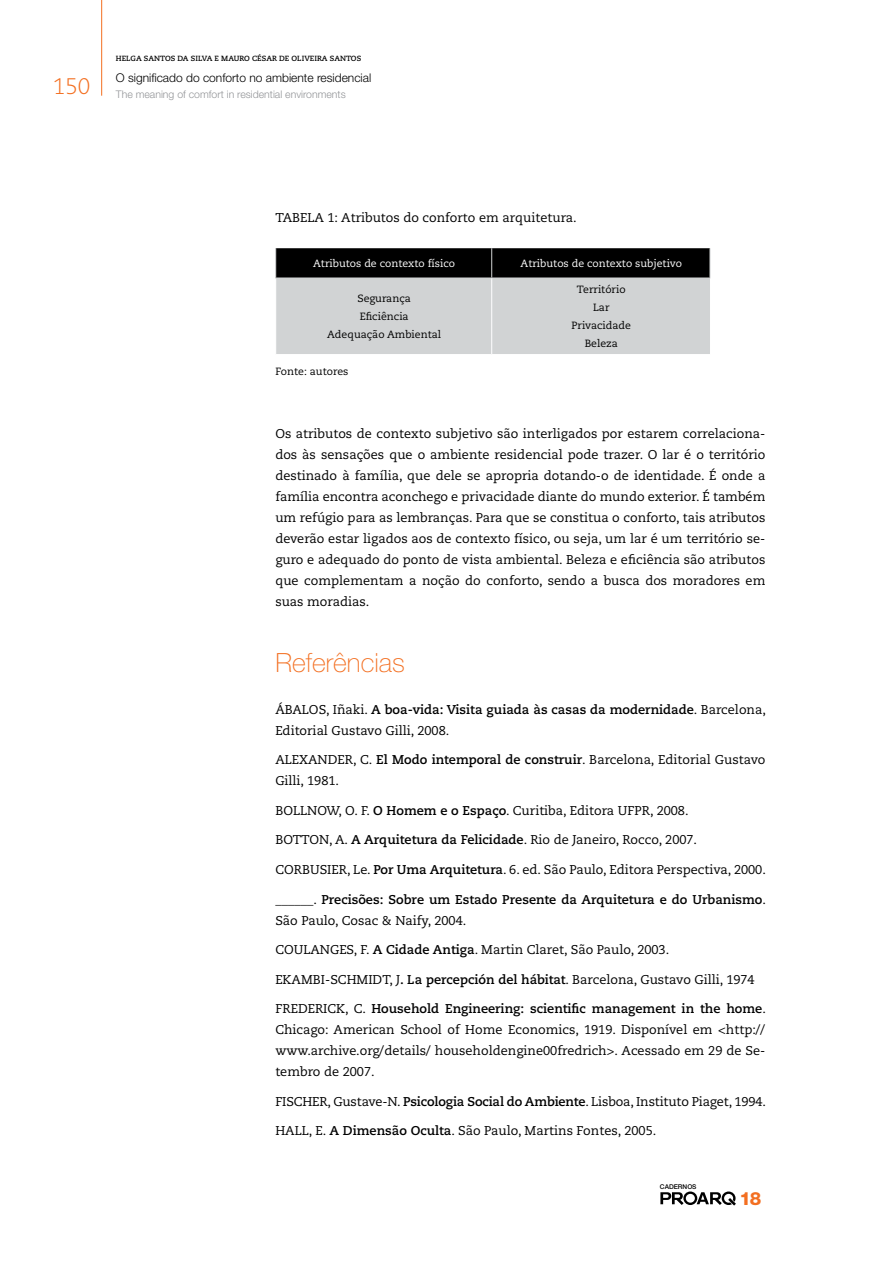
<style>
.page{position:relative;width:893px;height:1263px;background:#fff}
.page>*{position:absolute;margin:0;border:0;box-sizing:border-box;transform-origin:0 0}
.t1{font:100 26.4px "Helvetica Neue LT Std";color:#f36f21}
.t2{font:300 22.5px "Caecilia LT Std";color:#f36f21}
.t3{font:800 18.3px "Helvetica Neue LT Std";color:#f36f21}
.t4{font:12.75px/21px "Caecilia LT Std";color:#000;text-align:justify}
.t5{font:700 12.75px/21px "Caecilia LT Std";color:#000}
.t6{font:300 12px "Helvetica Neue LT Std";color:#000}
.t7{font:10.5px/18px "Caecilia LT Std";color:#000;text-align:center}
.t8{font:10.5px "Caecilia LT Std";color:#fff}
.t9{font:300 10.5px "Helvetica Neue LT Std";color:#939598}
.t10{font:700 7.5px "Caecilia LT Std";color:#000}
.t11{font:500 6.6px "Helvetica Neue LT Std";color:#000}
.s1{font-weight:700}
.s2{font-weight:400}
</style>
<div class="page">
<hr style="left:101px;top:0;width:1px;height:96px;background:#f36f21">
<svg style="left:660px;top:1191px;width:76px;height:14px"></svg>
<svg style="left:276px;top:248px;width:434px;height:106px;background:#979899"></svg>
<hr style="left:275px;top:248px;width:1px;height:30px;background:#d1d3d4">
<hr style="left:710px;top:248px;width:1px;height:30px;background:#d1d3d4">
<hr style="left:275px;top:278px;width:217px;height:1px;background:#d1d3d4">
<hr style="left:492px;top:278px;width:218px;height:1px;background:#d1d3d4">
<hr style="left:491px;top:248px;width:1px;height:30px;background:#d1d3d4">
<hr style="left:491px;top:278px;width:1px;height:76px;background:#fff">
<h2 class="t2" style="left:53px;top:74px;width:39px">150</h2>
<p class="t10" style="left:116px;top:54px;width:247px">HELGA SANTOS DA SILVA E MAURO CÉSAR DE OLIVEIRA SANTOS</p>
<p class="t6" style="left:116px;top:71px;width:257px">O significado do conforto no ambiente residencial</p>
<p class="t9" style="left:116px;top:88px;width:231px">The meaning of comfort in residential environments</p>
<p class="t4" style="left:275px;top:208px;width:303px">TABELA 1: Atributos do conforto em arquitetura.</p>
<p class="t8" style="left:313px;top:257px;width:143px">Atributos de contexto físico</p>
<p class="t8" style="left:521px;top:257px;width:163px">Atributos de contexto subjetivo</p>
<p class="t7" style="left:327px;top:290px;width:115px">Segurança<br>Eficiência<br>Adequação Ambiental</p>
<p class="t7" style="left:572px;top:281px;width:61px">Território<br>Lar<br>Privacidade<br>Beleza</p>
<p class="t7" style="left:275px;top:363px;width:75px">Fonte: autores</p>
<p class="t4" style="left:275px;top:423px;width:492px">Os atributos de contexto subjetivo são interligados por estarem correlaciona&shy;dos às sensações que o ambiente residencial pode trazer. O lar é o território destinado à família, que dele se apropria dotando-o de identidade. É onde a família encontra aconchego e privacidade diante do mundo exterior. É também um refúgio para as lembranças. Para que se constitua o conforto, tais atributos deverão estar ligados aos de contexto físico, ou seja, um lar é um território se&shy;guro e adequado do ponto de vista ambiental. Beleza e eficiência são atributos que complementam a noção do conforto, sendo a busca dos moradores em suas moradias.</p>
<h1 class="t1" style="left:275px;top:647px;width:131px">Referências</h1>
<p class="t4" style="left:275px;top:699px;width:492px">ÁBALOS, Iñaki. <span class="s1">A boa-vida: Visita guiada às casas da modernidade</span>. Barcelona,<br>Editorial Gustavo Gilli, 2008.</p>
<p class="t4" style="left:275px;top:750px;width:492px">ALEXANDER, C. <span class="s1">El Modo intemporal de construir</span>. Barcelona, Editorial Gustavo<br>Gilli, 1981.</p>
<p class="t4" style="left:275px;top:800px;width:415px">BOLLNOW, O. F. <span class="s1">O Homem e o Espaço</span>. Curitiba, Editora UFPR, 2008.</p>
<p class="t4" style="left:275px;top:830px;width:423px">BOTTON, A. <span class="s1">A Arquitetura da Felicidade</span>. Rio de Janeiro, Rocco, 2007.</p>
<p class="t4" style="left:275px;top:859px;width:492px">CORBUSIER, Le. <span class="s1">Por Uma Arquitetura</span>. 6. ed. São Paulo, Editora Perspectiva, 2000.</p>
<p class="t5" style="left:275px;top:889px;width:492px"><span class="s2">______.</span> Precisões: Sobre um Estado Presente da Arquitetura e do Urbanismo<span class="s2">.<br>São Paulo, Cosac &amp; Naify, 2004.</span></p>
<p class="t4" style="left:275px;top:939px;width:395px">COULANGES, F. <span class="s1">A Cidade Antiga</span>. Martin Claret, São Paulo, 2003.</p>
<p class="t4" style="left:275px;top:969px;width:481px">EKAMBI-SCHMIDT, J<span class="s1">. La percepción del hábitat</span>. Barcelona, Gustavo Gilli, 1974</p>
<p class="t4" style="left:275px;top:998px;width:492px">FREDERICK, C. <span class="s1">Household Engineering: scientific management in the home</span>.<br>Chicago: American School of Home Economics, 1919. Disponível em &lt;http:// www.archive.org/details/ householdengine00fredrich&gt;. Acessado em 29 de Se&shy;tembro de 2007.</p>
<p class="t4" style="left:275px;top:1091px;width:492px">FISCHER, Gustave-N. <span class="s1">Psicologia Social do Ambiente</span>. Lisboa, Instituto Piaget, 1994.</p>
<p class="t4" style="left:275px;top:1120px;width:382px">HALL, E. <span class="s1">A Dimensão Oculta</span>. São Paulo, Martins Fontes, 2005.</p>
<p class="t11" style="left:660px;top:1183px;width:38px">CADERNOS</p>
<h3 class="t3" style="left:739px;top:1187px;width:24px">18</h3>
</div>
